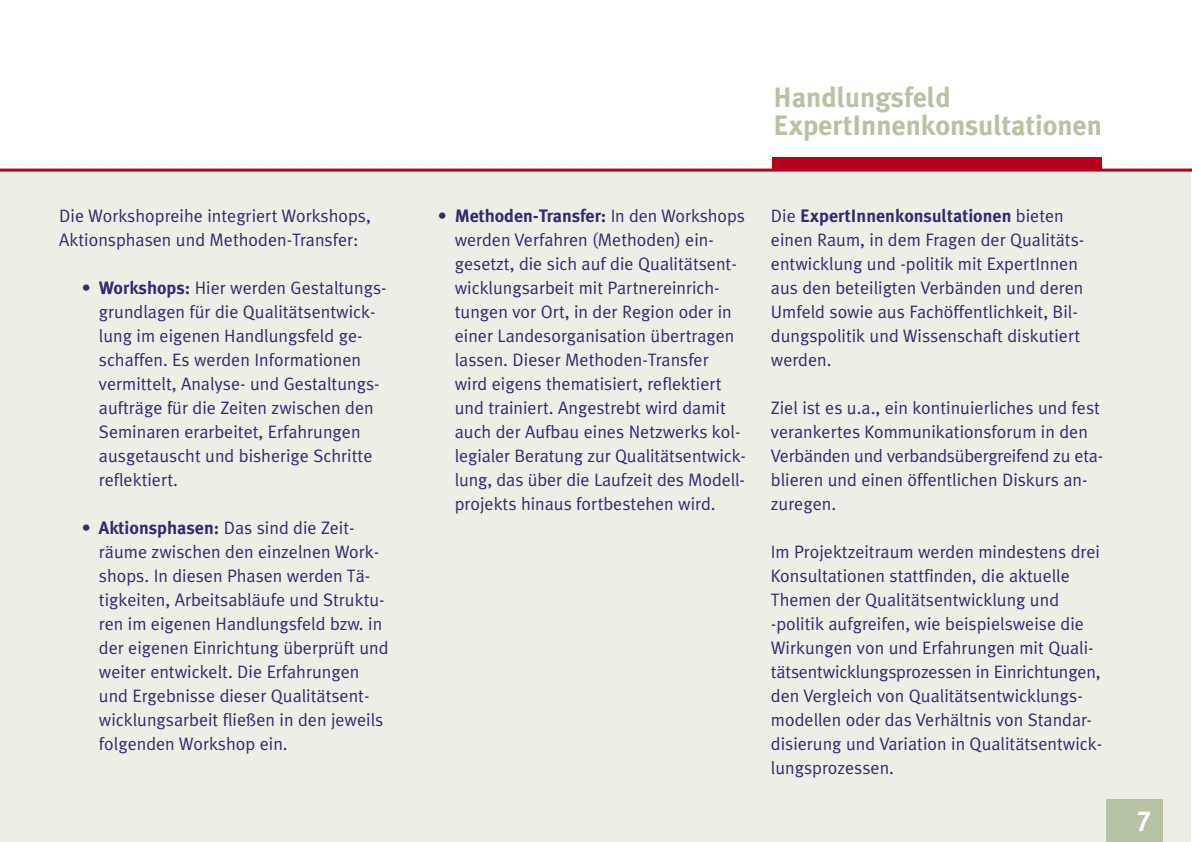
<style>
.page{position:relative;width:1192px;height:842px;background:#fff}
.page>*{position:absolute;margin:0;border:0;box-sizing:border-box;transform-origin:0 0}
.t1{font:700 28px/28px "Meta Plus";color:#b6c2a4}
.t2{font:700 28px "Meta Plus";color:#fff}
.t3{font:18px/24px "Meta Plus Normal";color:#302b72}
.t4{font:700 18px "Meta Plus";color:#302b72}
.s1{font-family:"Meta Plus";font-weight:700}
.s2{font-family:"Meta Plus Normal";font-weight:400}
</style>
<div class="page">
<div style="left:1px;top:170px;width:1190px;height:672px;background:#edefe6"></div>
<hr style="left:0;top:169px;width:1192px;height:3px;background:#b4001a">
<div style="left:772px;top:158px;width:330px;height:11px;background:#b4001a"></div>
<div style="left:1106px;top:799px;width:57px;height:43px;background:#b6c2a4"></div>
<p class="t3" style="left:59px;top:206px;width:313px">Die Workshopreihe integriert Workshops,<br>Aktionsphasen und Methoden-Transfer:</p>
<p class="t3" style="left:99px;top:278px;width:289px;text-indent:-17px">• <span class="s1">Workshops:</span> Hier werden Gestaltungs&shy;grundlagen für die Qualitätsentwick&shy;lung im eigenen Handlungsfeld ge&shy;schaffen. Es werden Informationen vermittelt, Analyse- und Gestaltungs&shy;aufträge für die Zeiten zwischen den Seminaren erarbeitet, Erfahrungen ausgetauscht und bisherige Schritte reflektiert.</p>
<p class="t3" style="left:99px;top:518px;width:291px;text-indent:-17px">• <span class="s1">Aktionsphasen:</span> Das sind die Zeit&shy;räume zwischen den einzelnen Work&shy;shops. In diesen Phasen werden Tä&shy;tigkeiten, Arbeitsabläufe und Struktu&shy;ren im eigenen Handlungsfeld bzw. in der eigenen Einrichtung überprüft und weiter entwickelt. Die Erfahrungen und Ergebnisse dieser Qualitätsent&shy;wicklungsarbeit fließen in den jeweils folgenden Workshop ein.</p>
<h1 class="t1" style="left:774px;top:85px;width:330px">Handlungsfeld<br>ExpertInnenkonsultationen</h1>
<p class="t4" style="left:438px;top:209px;width:309px"><span class="s2">•</span> Methoden-Transfer: <span class="s2">In den Workshops</span></p>
<p class="t3" style="left:455px;top:230px;width:293px">werden Verfahren (Methoden) ein&shy;gesetzt, die sich auf die Qualitätsent&shy;wicklungsarbeit mit Partnereinrich&shy;tungen vor Ort, in der Region oder in einer Landesorganisation übertragen lassen. Dieser Methoden-Transfer<br>wird eigens thematisiert, reflektiert und trainiert. Angestrebt wird damit auch der Aufbau eines Netzwerks kol&shy;legialer Beratung zur Qualitätsentwick&shy;lung, das über die Laufzeit des Modell&shy;projekts hinaus fortbestehen wird.</p>
<p class="t4" style="left:771px;top:209px;width:294px"><span class="s2">Die</span> ExpertInnenkonsultationen <span class="s2">bieten</span></p>
<p class="t3" style="left:771px;top:230px;width:315px">einen Raum, in dem Fragen der Qualitäts&shy;entwicklung und -politik mit ExpertInnen aus den beteiligten Verbänden und deren Umfeld sowie aus Fachöffentlichkeit, Bil&shy;dungspolitik und Wissenschaft diskutiert werden.</p>
<p class="t3" style="left:771px;top:398px;width:334px">Ziel ist es u.a., ein kontinuierliches und fest verankertes Kommunikationsforum in den Verbänden und verbandsübergreifend zu eta&shy;blieren und einen öffentlichen Diskurs an&shy;zuregen.</p>
<p class="t3" style="left:771px;top:542px;width:333px">Im Projektzeitraum werden mindestens drei Konsultationen stattfinden, die aktuelle Themen der Qualitätsentwicklung und -politik aufgreifen, wie beispielsweise die Wirkungen von und Erfahrungen mit Quali&shy;tätsentwicklungsprozessen in Einrichtungen, den Vergleich von Qualitätsentwicklungs&shy;modellen oder das Verhältnis von Standar&shy;disierung und Variation in Qualitätsentwick&shy;lungsprozessen.</p>
<h1 class="t2" style="left:1138px;top:805px;width:14px">7</h1>
</div>
